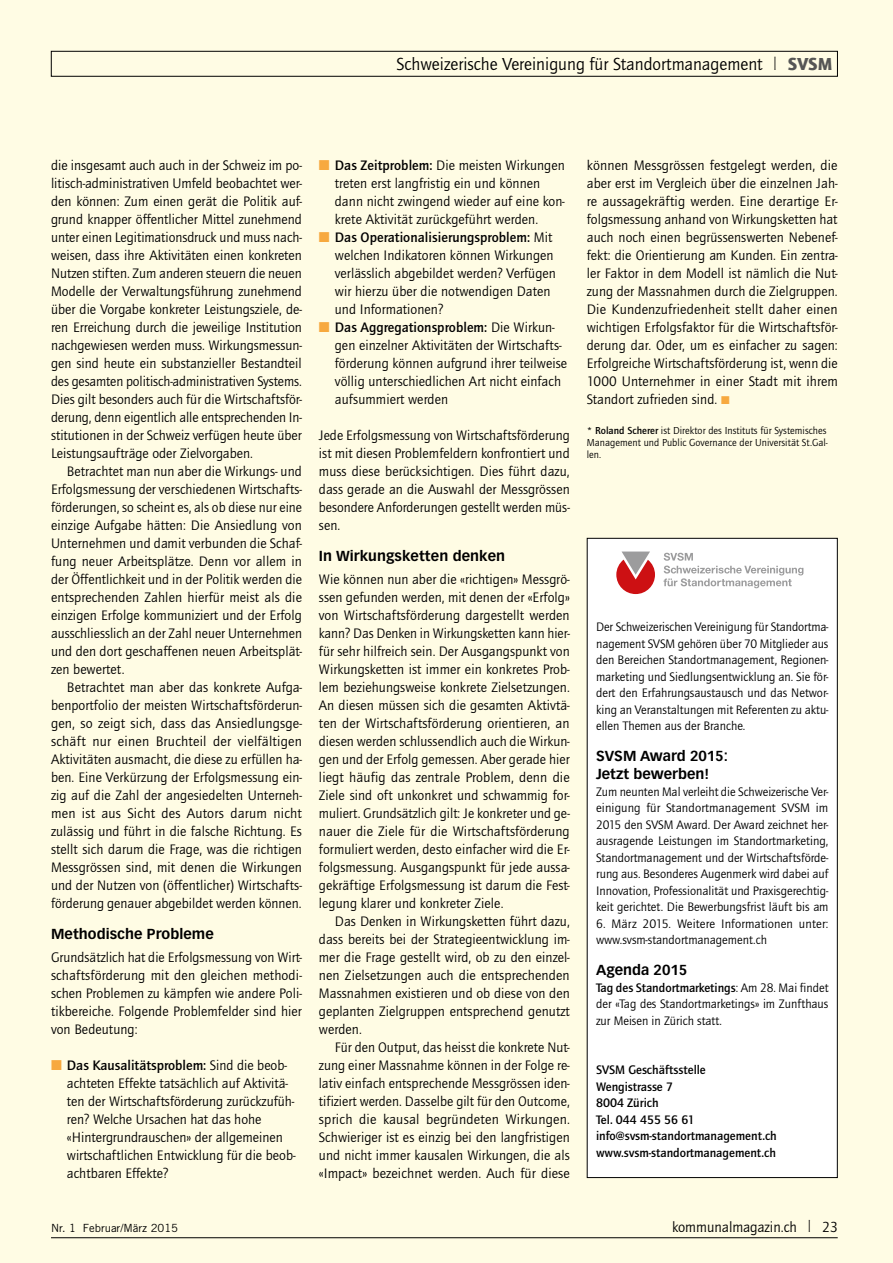
<style>
.page{position:relative;width:893px;height:1263px;background:#fffce4}
.page>*{position:absolute;margin:0;border:0;box-sizing:border-box;transform-origin:0 0}
.t1{font:18px "Quay Sans ITC Std";color:#000}
.t2{font:15px "Quay Sans ITC Std";color:#000}
.t3{font:14.25px/18px "Quay Sans ITC Std";letter-spacing:.005em;color:#000;text-align:justify}
.t4{font:700 14.25px/18px "Vectora LT Std";letter-spacing:.005em;color:#000}
.t5{font:12.75px/16.5px "Quay Sans ITC Std";color:#000;text-align:justify}
.t6{font:500 12.75px/16.5px "Quay Sans ITC Std";color:#000}
.t7{font:11.25px "Trade Gothic LT Std";color:#000}
.t8{font:10.5px/12px "Quay Sans ITC Std";letter-spacing:.005em;color:#000;text-align:justify}
.s1{font-size:18.6px}
.s2{font-weight:900;color:#565655}
.s3{color:#f7a93f}
.s4{font-weight:500}
.s5{font-size:16.8px}
</style>
<div class="page">
<hr style="left:51px;top:1237px;width:787px;height:1px;background:#000">
<div style="left:51px;top:51px;width:787px;height:26px;border:1px solid #000"></div>
<div style="left:587px;top:538px;width:250px;height:639px;background:#fff"></div>
<svg style="left:663px;top:553px;width:140px;height:35px"></svg>
<svg style="left:616px;top:551px;width:39px;height:43px"></svg>
<div style="left:587px;top:538px;width:251px;height:640px;border:1px solid #000"></div>
<p class="t1" style="left:397px;top:53px;width:437px">Schweizerische Vereinigung für Standortmanagement <span class="s1">l</span> <span class="s2">SVSM</span></p>
<p class="t3" style="left:51px;top:156px;width:252px">die insgesamt auch auch in der Schweiz im po&shy;litisch-administrativen Umfeld beobachtet wer&shy;den können: Zum einen gerät die Politik auf&shy;grund knapper öffentlicher Mittel zunehmend unter einen Legitimationsdruck und muss nach&shy;weisen, dass ihre Aktivitäten einen konkreten Nutzen stiften. Zum anderen steuern die neuen Modelle der Verwaltungsführung zunehmend über die Vorgabe konkreter Leistungsziele, de&shy;ren Erreichung durch die jeweilige Institution nachgewiesen werden muss. Wirkungsmessun&shy;gen sind heute ein substanzieller Bestandteil des gesamten politisch-administrativen Systems.<br>Dies gilt besonders auch für die Wirtschaftsför&shy;derung, denn eigentlich alle entsprechenden In&shy;stitutionen in der Schweiz verfügen heute über Leistungsaufträge oder Zielvorgaben.</p>
<p class="t3" style="left:51px;top:462px;width:253px;text-indent:16px">Betrachtet man nun aber die Wirkungs- und Erfolgsmessung der verschiedenen Wirtschafts&shy;förderungen, so scheint es, als ob diese nur eine einzige Aufgabe hätten: Die Ansiedlung von Unternehmen und damit verbunden die Schaf&shy;fung neuer Arbeitsplätze. Denn vor allem in der Öffentlichkeit und in der Politik werden die entsprechenden Zahlen hierfür meist als die einzigen Erfolge kommuniziert und der Erfolg ausschliesslich an der Zahl neuer Unternehmen und den dort geschaffenen neuen Arbeitsplät&shy;zen bewertet.</p>
<p class="t3" style="left:51px;top:678px;width:252px;text-indent:16px">Betrachtet man aber das konkrete Aufga&shy;benportfolio der meisten Wirtschaftsförderun&shy;gen, so zeigt sich, dass das Ansiedlungsge&shy;schäft nur einen Bruchteil der vielfältigen Aktivitäten ausmacht, die diese zu erfüllen ha&shy;ben. Eine Verkürzung der Erfolgsmessung ein&shy;zig auf die Zahl der angesiedelten Unterneh&shy;men ist aus Sicht des Autors darum nicht zulässig und führt in die falsche Richtung. Es stellt sich darum die Frage, was die richtigen Messgrössen sind, mit denen die Wirkungen und der Nutzen von (öffentlicher) Wirtschafts&shy;förderung genauer abgebildet werden können.</p>
<p class="t4" style="left:51px;top:925px;width:164px">Methodische Probleme</p>
<p class="t3" style="left:51px;top:948px;width:252px">Grundsätzlich hat die Erfolgsmessung von Wirt&shy;schaftsförderung mit den gleichen methodi&shy;schen Problemen zu kämpfen wie andere Poli&shy;tikbereiche. Folgende Problemfelder sind hier von Bedeutung:</p>
<p class="t3" style="left:67px;top:1056px;width:230px;text-align:left;text-indent:-16px"><span class="s3">■</span> <span class="s4">Das Kausalitätsproblem:</span> Sind die beob&shy;achteten Effekte tatsächlich auf Aktivitä&shy;ten der Wirtschaftsförderung zurückzufüh&shy;ren? Welche Ursachen hat das hohe «Hintergrundrauschen» der allgemeinen wirtschaftlichen Entwicklung für die beob&shy;achtbaren Effekte?</p>
<p class="t3" style="left:335px;top:156px;width:231px;text-align:left;text-indent:-16px"><span class="s3">■</span> <span class="s4">Das Zeitproblem:</span> Die meisten Wirkungen treten erst langfristig ein und können dann nicht zwingend wieder auf eine kon&shy;krete Aktivität zurückgeführt werden.</p>
<p class="t3" style="left:335px;top:228px;width:223px;text-align:left;text-indent:-16px"><span class="s3">■</span> <span class="s4">Das Operationalisierungsproblem:</span> Mit welchen Indikatoren können Wirkungen verlässlich abgebildet werden? Verfügen wir hierzu über die notwendigen Daten und Informationen?</p>
<p class="t3" style="left:335px;top:318px;width:234px;text-align:left;text-indent:-16px"><span class="s3">■</span> <span class="s4">Das Aggregationsproblem:</span> Die Wirkun&shy;gen einzelner Aktivitäten der Wirtschafts&shy;förderung können aufgrund ihrer teilweise völlig unterschiedlichen Art nicht einfach aufsummiert werden</p>
<p class="t3" style="left:319px;top:426px;width:253px">Jede Erfolgsmessung von Wirtschaftsförderung ist mit diesen Problemfeldern konfrontiert und muss diese berücksichtigen. Dies führt dazu, dass gerade an die Auswahl der Messgrössen besondere Anforderungen gestellt werden müs&shy;sen.</p>
<p class="t4" style="left:319px;top:546px;width:188px">In Wirkungsketten denken</p>
<p class="t3" style="left:319px;top:570px;width:252px">Wie können nun aber die «richtigen» Messgrö&shy;ssen gefunden werden, mit denen der «Erfolg» von Wirtschaftsförderung dargestellt werden kann? Das Denken in Wirkungsketten kann hier&shy;für sehr hilfreich sein. Der Ausgangspunkt von Wirkungsketten ist immer ein konkretes Prob&shy;lem beziehungsweise konkrete Zielsetzungen.<br>An diesen müssen sich die gesamten Aktivtä&shy;ten der Wirtschaftsförderung orientieren, an diesen werden schlussendlich auch die Wirkun&shy;gen und der Erfolg gemessen. Aber gerade hier liegt häufig das zentrale Problem, denn die Ziele sind oft unkonkret und schwammig for&shy;muliert. Grundsätzlich gilt: Je konkreter und ge&shy;nauer die Ziele für die Wirtschaftsförderung formuliert werden, desto einfacher wird die Er&shy;folgsmessung. Ausgangspunkt für jede aussa&shy;gekräftige Erfolgsmessung ist darum die Fest&shy;legung klarer und konkreter Ziele.</p>
<p class="t3" style="left:319px;top:912px;width:252px;text-indent:16px">Das Denken in Wirkungsketten führt dazu, dass bereits bei der Strategieentwicklung im&shy;mer die Frage gestellt wird, ob zu den einzel&shy;nen Zielsetzungen auch die entsprechenden Massnahmen existieren und ob diese von den geplanten Zielgruppen entsprechend genutzt werden.</p>
<p class="t3" style="left:319px;top:1038px;width:253px;text-indent:16px">Für den Output, das heisst die konkrete Nut&shy;zung einer Massnahme können in der Folge re&shy;lativ einfach entsprechende Messgrössen iden&shy;tifiziert werden. Dasselbe gilt für den Outcome, sprich die kausal begründeten Wirkungen.<br>Schwieriger ist es einzig bei den langfristigen und nicht immer kausalen Wirkungen, die als «Impact» bezeichnet werden. Auch für diese</p>
<p class="t3" style="left:587px;top:156px;width:253px">können Messgrössen festgelegt werden, die aber erst im Vergleich über die einzelnen Jah&shy;re aussagekräftig werden. Eine derartige Er&shy;folgsmessung anhand von Wirkungsketten hat auch noch einen begrüssenswerten Nebenef&shy;fekt: die Orientierung am Kunden. Ein zentra&shy;ler Faktor in dem Modell ist nämlich die Nut&shy;zung der Massnahmen durch die Zielgruppen.<br>Die Kundenzufriedenheit stellt daher einen wichtigen Erfolgsfaktor für die Wirtschaftsför&shy;derung dar. Oder, um es einfacher zu sagen:<br>Erfolgreiche Wirtschaftsförderung ist, wenn die 1000 Unternehmer in einer Stadt mit ihrem Standort zufrieden sind. <span class="s3">■</span></p>
<p class="t8" style="left:587px;top:424px;width:242px">* <span class="s4">Roland Scherer</span> ist Direktor des Instituts für Systemisches Management und Public Governance der Universität St.Gal&shy;len.</p>
<p class="t5" style="left:596px;top:619px;width:234px">Der Schweizerischen Vereinigung für Standortma&shy;nagement SVSM gehören über 70 Mitglieder aus den Bereichen Standortmanagement, Regionen&shy;marketing und Siedlungsentwicklung an. Sie för&shy;dert den Erfahrungsaustausch und das Networ&shy;king an Veranstaltungen mit Referenten zu aktu&shy;ellen Themen aus der Branche.</p>
<p class="t4" style="left:596px;top:747px;width:133px">SVSM Award 2015:<br>Jetzt bewerben!</p>
<p class="t5" style="left:596px;top:783px;width:234px">Zum neunten Mal verleiht die Schweizerische Ver&shy;einigung für Standortmanagement SVSM im 2015 den SVSM Award. Der Award zeichnet her&shy;ausragende Leistungen im Standortmarketing, Standortmanagement und der Wirtschaftsförde&shy;rung aus. Besonderes Augenmerk wird dabei auf Innovation, Professionalität und Praxisgerechtig&shy;keit gerichtet. Die Bewerbungsfrist läuft bis am</p>
<p class="t5" style="left:596px;top:915px;width:234px">6. März 2015. Weitere Informationen unter: www.svsm-standortmanagement.ch</p>
<p class="t4" style="left:596px;top:961px;width:93px">Agenda 2015</p>
<p class="t5" style="left:596px;top:979px;width:234px"><span class="s4">Tag des Standortmarketings</span>: Am 28. Mai findet der «Tag des Standortmarketings» im Zunfthaus zur Meisen in Zürich statt.</p>
<p class="t6" style="left:596px;top:1061px;width:182px">SVSM Geschäftsstelle<br>Wengistrasse 7<br>8004 Zürich<br>Tel. 044 455 56 61 info@svsm-standortmanagement.ch www.svsm-standortmanagement.ch</p>
<p class="t7" style="left:51px;top:1221px;width:129px">Nr. 1 Februar/März 2015</p>
<p class="t2" style="left:672px;top:1218px;width:167px">kommunalmagazin.ch <span class="s5">l</span> 23</p>
</div>
